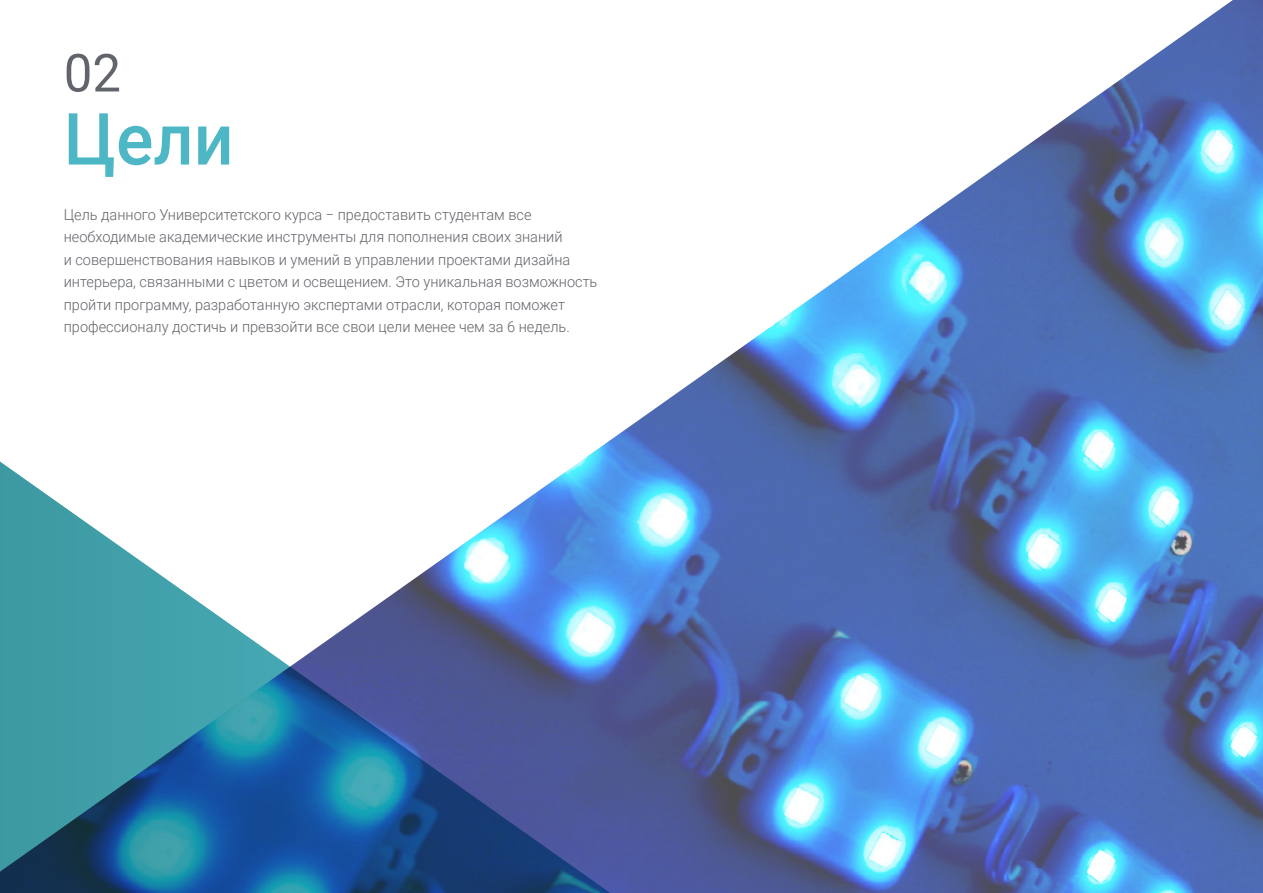
<style>
.page{position:relative;width:1263px;height:893px;background:#fff}
.page>*{position:absolute;margin:0;border:0;box-sizing:border-box;transform-origin:0 0}
.t1{font:500 72px "Roboto";color:#4db7c5}
.t2{font:52.5px "Roboto";color:#61646a}
.t3{font:300 15px/22.5px "Roboto";color:#61646a}
</style>
<div class="page">
<img style="left:602px;top:0;width:661px;height:893px">
<svg style="left:0;top:446px;width:640px;height:447px"></svg>
<h2 class="t2" style="left:64px;top:36px;width:59px">02</h2>
<h1 class="t1" style="left:64px;top:89px;width:171px">Цели</h1>
<p class="t3" style="left:64px;top:203px;width:535px">Цель данного Университетского курса − предоставить студентам все необходимые академические инструменты для пополнения своих знаний<br>и совершенствования навыков и умений в управлении проектами дизайна интерьера, связанными с цветом и освещением. Это уникальная возможность пройти программу, разработанную экспертами отрасли, которая поможет профессионалу достичь и превзойти все свои цели менее чем за 6 недель.</p>
</div>
